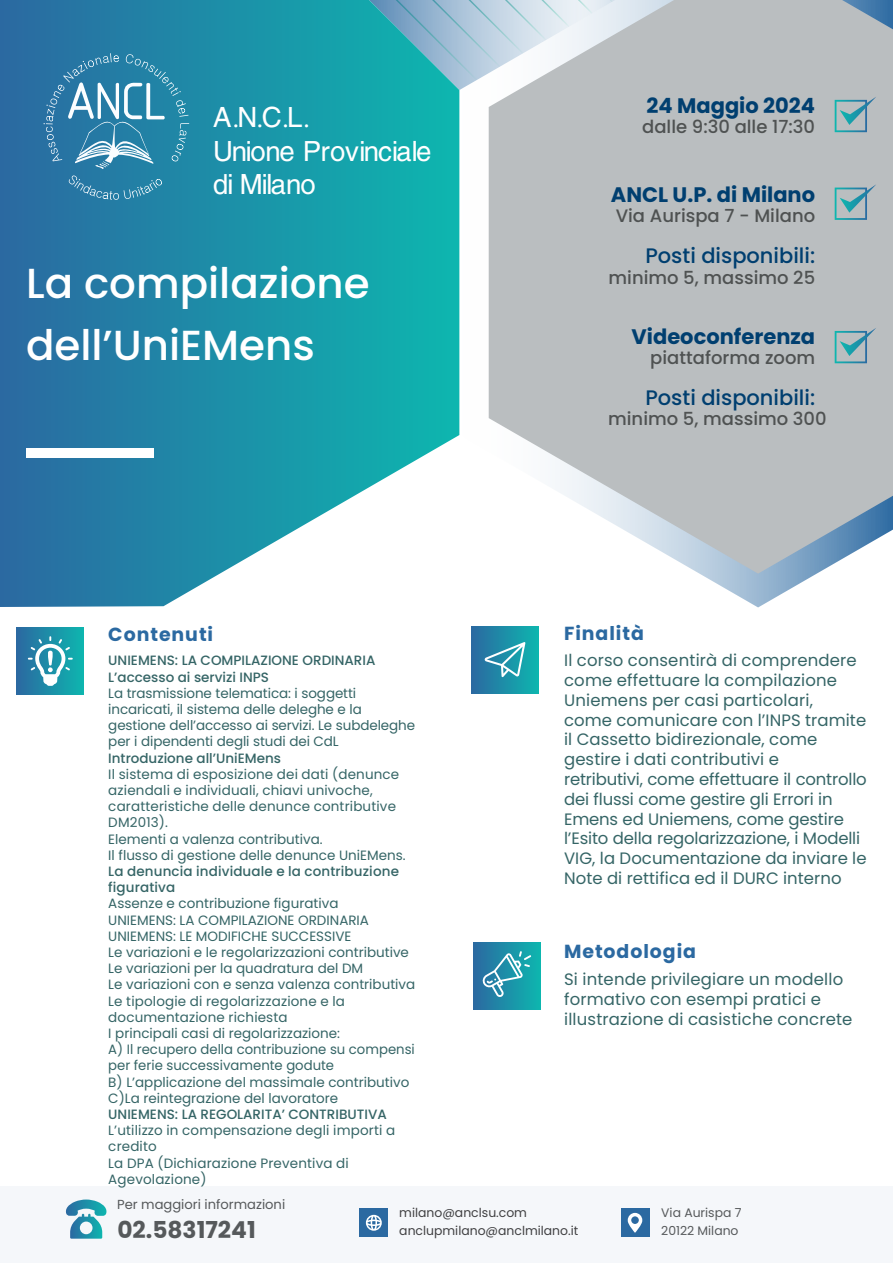
<style>
.page{position:relative;width:893px;height:1263px;background:#fff}
.page>*{position:absolute;margin:0;border:0;box-sizing:border-box;transform-origin:0 0}
.t1{font:500 42px/61.2px "Poppins";color:#fff}
.t2{font:27.75px/33.3px "Protestant";color:#fff}
.t3{font:700 23.25px "Poppins";color:#56595b}
.t4{font:700 21px "Poppins";color:#003f70}
.t5{font:500 21px "Poppins";color:#003f70}
.t6{font:700 18.9px "Poppins";letter-spacing:.05em;color:#2b69a1}
.t7{font:500 18px "Poppins";color:#4f5252}
.t8{font:16.5px/19.8px "Poppins";letter-spacing:.005em;color:#356566}
.t9{font:13.5px/16.2px "Poppins";color:#356566}
.t10{font:500 13.5px/16.2px "Poppins";color:#356566}
.t11{font:13.05px "Poppins";color:#56595b}
.t12{font:12.45px/17.5px "Poppins";color:#404042}
.t13{font:12.3px/17.4px "Poppins";color:#56595b}
</style>
<div class="page">
<svg style="left:0;top:0;width:459px;height:607px;background:#3399b0"></svg>
<svg style="left:459px;top:90px;width:357px;height:517px"></svg>
<svg style="left:489px;top:0;width:404px;height:574px;background:#bec3c6"></svg>
<div style="left:0;top:1186px;width:893px;height:77px;background:#f5f7fa"></div>
<svg style="left:369px;top:0;width:246px;height:90px;background:#a2cbd5"></svg>
<div style="left:17px;top:628px;width:67px;height:66px;background:linear-gradient(to right,#2b69a1,#0db6af)"></div>
<svg style="left:28px;top:636px;width:45px;height:50px"></svg>
<div style="left:473px;top:942px;width:67px;height:67px;background:linear-gradient(to right,#2b68a1,#0eb5af)"></div>
<svg style="left:482px;top:951px;width:49px;height:46px;background:#43a2b6"></svg>
<div style="left:472px;top:626px;width:66px;height:67px;background:linear-gradient(to right,#2b69a1,#0eb4ae)"></div>
<svg style="left:485px;top:642px;width:40px;height:35px"></svg>
<svg style="left:835px;top:97px;width:41px;height:35px"></svg>
<svg style="left:835px;top:184px;width:41px;height:36px"></svg>
<svg style="left:835px;top:328px;width:41px;height:35px"></svg>
<div style="left:621px;top:1208px;width:28px;height:29px;background:#2b69a1"></div>
<svg style="left:628px;top:1213px;width:14px;height:20px"></svg>
<div style="left:360px;top:1208px;width:28px;height:29px;background:#2b69a1"></div>
<svg style="left:366px;top:1215px;width:16px;height:16px"></svg>
<svg style="left:66px;top:1199px;width:41px;height:40px"></svg>
<svg style="left:44px;top:53px;width:145px;height:116px;background:#408db0"></svg>
<svg style="left:69px;top:175px;width:93px;height:25px;background:#3587ac"></svg>
<div style="left:26px;top:448px;width:127px;height:10px;background:#fff"></div>
<h2 class="t2" style="left:213px;top:103px;width:219px">A.N.C.L.<br>Unione Provinciale di Milano</h2>
<h1 class="t1" style="left:26px;top:253px;width:345px">La compilazione dell’UniEMens</h1>
<h3 class="t6" style="left:108px;top:623px;width:106px">Contenuti</h3>
<p class="t10" style="left:108px;top:653px;width:269px">UNIEMENS: LA COMPILAZIONE ORDINARIA<br>L’accesso ai servizi INPS</p>
<p class="t9" style="left:108px;top:685px;width:308px">La trasmissione telematica: i soggetti incaricati, il sistema delle deleghe e la gestione dell’accesso ai servizi. Le subdeleghe per i dipendenti degli studi dei CdL</p>
<p class="t10" style="left:108px;top:750px;width:174px">Introduzione all’UniEMens</p>
<p class="t9" style="left:108px;top:766px;width:299px">Il sistema di esposizione dei dati (denunce aziendali e individuali, chiavi univoche, caratteristiche delle denunce contributive DM2013).<br>Elementi a valenza contributiva.<br>Il flusso di gestione delle denunce UniEMens.</p>
<p class="t10" style="left:108px;top:863px;width:292px">La denuncia individuale e la contribuzione figurativa</p>
<p class="t9" style="left:108px;top:896px;width:308px">Assenze e contribuzione figurativa<br>UNIEMENS: LA COMPILAZIONE ORDINARIA UNIEMENS: LE MODIFICHE SUCCESSIVE<br>Le variazioni e le regolarizzazioni contributive Le variazioni per la quadratura del DM<br>Le variazioni con e senza valenza contributiva Le tipologie di regolarizzazione e la documentazione richiesta<br>I principali casi di regolarizzazione:<br>A) Il recupero della contribuzione su compensi per ferie successivamente godute<br>B) L’applicazione del massimale contributivo C)La reintegrazione del lavoratore</p>
<p class="t10" style="left:108px;top:1106px;width:280px">UNIEMENS: LA REGOLARITA’ CONTRIBUTIVA</p>
<p class="t9" style="left:108px;top:1122px;width:288px">L’utilizzo in compensazione degli importi a credito<br>La DPA (Dichiarazione Preventiva di<br>Agevolazione)</p>
<h3 class="t4" style="left:646px;top:93px;width:170px">24 Maggio 2024</h3>
<h3 class="t7" style="left:642px;top:116px;width:174px">dalle 9:30 alle 17:30</h3>
<h3 class="t4" style="left:611px;top:182px;width:206px">ANCL U.P. di Milano</h3>
<h3 class="t7" style="left:616px;top:206px;width:201px">Via Aurispa 7 - Milano</h3>
<h3 class="t5" style="left:645px;top:244px;width:171px">Posti disponibili:</h3>
<h3 class="t7" style="left:608px;top:267px;width:208px">minimo 5, massimo 25</h3>
<h3 class="t4" style="left:632px;top:324px;width:185px">Videoconferenza</h3>
<h3 class="t7" style="left:650px;top:348px;width:166px">piattaforma zoom</h3>
<h3 class="t5" style="left:645px;top:385px;width:171px">Posti disponibili:</h3>
<h3 class="t7" style="left:608px;top:409px;width:220px">minimo 5, massimo 300</h3>
<h3 class="t6" style="left:564px;top:622px;width:81px">Finalità</h3>
<p class="t8" style="left:564px;top:650px;width:304px">Il corso consentirà di comprendere come effettuare la compilazione Uniemens per casi particolari,<br>come comunicare con l’INPS tramite il Cassetto bidirezionale, come gestire i dati contributivi e<br>retributivi, come effettuare il controllo dei flussi come gestire gli Errori in Emens ed Uniemens, come gestire l’Esito della regolarizzazione, i Modelli VIG, la Documentazione da inviare le Note di rettifica ed il DURC interno</p>
<h3 class="t6" style="left:564px;top:940px;width:134px">Metodologia</h3>
<p class="t8" style="left:564px;top:970px;width:290px">Si intende privilegiare un modello formativo con esempi pratici e illustrazione di casistiche concrete</p>
<p class="t11" style="left:117px;top:1196px;width:170px">Per maggiori informazioni</p>
<h3 class="t3" style="left:117px;top:1216px;width:140px">02.58317241</h3>
<p class="t12" style="left:399px;top:1204px;width:180px">milano@anclsu.com anclupmilano@anclmilano.it</p>
<p class="t13" style="left:661px;top:1204px;width:82px">Via Aurispa 7<br>20122 Milano</p>
</div>
